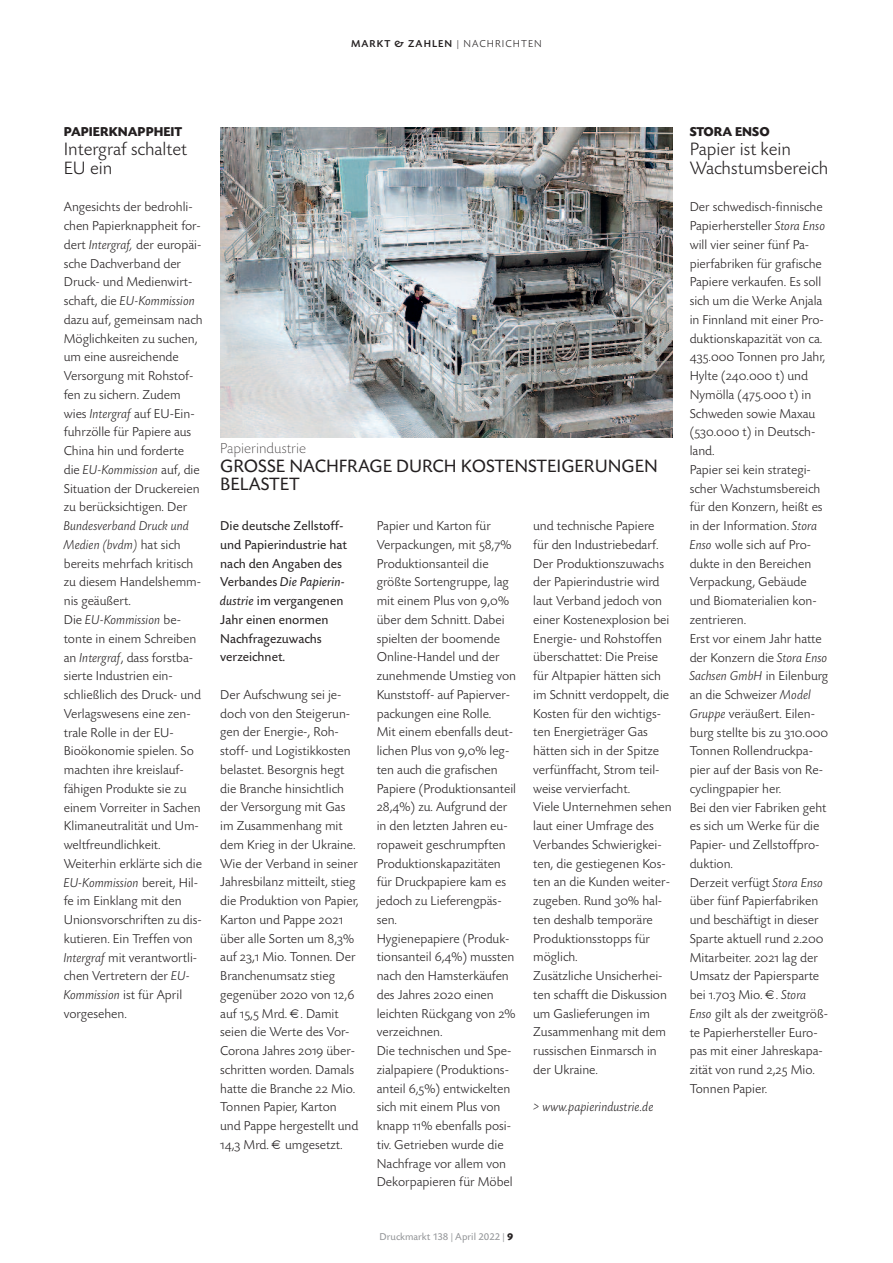
<style>
.page{position:relative;width:893px;height:1263px;background:#fff}
.page>*{position:absolute;margin:0;border:0;box-sizing:border-box;transform-origin:0 0}
.t1{font:300 18.75px/18.8px "Today SB";color:#231f20}
.t2{font:18.75px/18.8px "Today SB";color:#231f20}
.t3{font:300 expanded 15px "Today SB";color:#231f20}
.t4{font:300 13.5px/18.8px "Today SB";color:#231f20}
.t5{font:13.5px/18.8px "Today SB";color:#231f20}
.t6{font:700 13.5px "Today SB";color:#231f20}
.t7{font:italic 300 13.5px "Today SB";color:#231f20}
.t8{font:10.5px "Today SB";color:#939598}
.t9{font:500 10.5px "Today SB";letter-spacing:.1em;color:#231f20}
.s1{font-weight:300}
.s2{font-style:italic}
.s3{font-family:"Today SB Caps Lig";font-weight:400}
.s4{font-weight:700;color:#231f20}
</style>
<div class="page">
<img style="left:220px;top:128px;width:452px;height:309px">
<p class="t9" style="left:351px;top:37px;width:192px">MARKT &amp; ZAHLEN <span class="s1">| NACHRICHTEN</span></p>
<p class="t6" style="left:64px;top:124px;width:120px">PAPIERKNAPPHEIT</p>
<h1 class="t1" style="left:64px;top:139px;width:125px">Intergraf schaltet<br>EU ein</h1>
<p class="t4" style="left:64px;top:197px;width:140px">Angesichts der bedrohli&shy;chen Papierknappheit for&shy;dert <span class="s2">Intergraf,</span> der europäi&shy;sche Dachverband der<br>Druck- und Medienwirt&shy;schaft, die <span class="s2">EU-Kommission </span>dazu auf, gemeinsam nach<br>Möglichkeiten zu suchen, um eine ausreichende<br>Versorgung mit Rohstof&shy;fen zu sichern. Zudem wies <span class="s2">Intergraf</span> auf EU-Ein&shy;fuhrzölle für Papiere aus<br>China hin und forderte die <span class="s2">EU-Kommission</span> auf, die<br>Situation der Druckereien zu berücksichtigen. Der</p>
<p class="t4" style="left:64px;top:516px;width:140px"><span class="s2">Bundesverband Druck und<br>Medien (bvdm)</span> hat sich bereits mehrfach kritisch zu diesem Handelshemm&shy;nis geäußert.<br>Die <span class="s2">EU-Kommission</span> be&shy;tonte in einem Schreiben an <span class="s2">Intergraf</span>, dass forstba&shy;sierte Industrien ein&shy;schließlich des Druck- und<br>Verlagswesens eine zen&shy;trale Rolle in der EU-<br>Bioökonomie spielen. So machten ihre kreislauf&shy;fähigen Produkte sie zu einem Vorreiter in Sachen<br>Klimaneutralität und Um&shy;weltfreundlichkeit.<br>Weiterhin erklärte sich die<br><span class="s2">EU-Kommission</span> bereit, Hil&shy;fe im Einklang mit den<br>Unionsvorschriften zu dis&shy;kutieren. Ein Treffen von<br><span class="s2">Intergraf</span> mit verantwortli&shy;chen Vertretern der <span class="s2">EU-<br>Kommission</span> ist für April vorgesehen.</p>
<p class="t3" style="left:220px;top:439px;width:87px">Papierindustrie</p>
<h1 class="t2" style="left:220px;top:456px;width:439px">GROSSE NACHFRAGE DURCH KOSTENSTEIGERUNGEN<br>BELASTET</h1>
<p class="t5" style="left:220px;top:516px;width:128px">Die deutsche Zellstoff&shy;und Papierindustrie hat nach den Angaben des<br>Verbandes <span class="s2">Die Papierin&shy;dustrie</span> im vergangenen<br>Jahr einen enormen<br>Nachfragezuwachs verzeichnet.</p>
<p class="t4" style="left:220px;top:685px;width:140px">Der Aufschwung sei je&shy;doch von den Steigerun&shy;gen der Energie-, Roh&shy;stoff- und Logistikkosten belastet. Besorgnis hegt die Branche hinsichtlich der Versorgung mit Gas im Zusammenhang mit dem Krieg in der Ukraine.<br>Wie der Verband in seiner<br>Jahresbilanz mitteilt, stieg die Produktion von Papier,<br>Karton und Pappe <span class="s3">2021 </span>über alle Sorten um <span class="s3">8,3</span>% auf <span class="s3">23,1</span> Mio. Tonnen. Der<br>Branchenumsatz stieg gegenüber <span class="s3">2020</span> von <span class="s3">12,6 </span>auf <span class="s3">15,5</span> Mrd. . Damit seien die Werte des Vor-<br>Corona Jahres <span class="s3">2019</span> über&shy;schritten worden. Damals hatte die Branche <span class="s3">22</span> Mio.<br>Tonnen Papier, Karton und Pappe hergestellt und<br><span class="s3">14,3</span> Mrd. umgesetzt.</p>
<p class="t4" style="left:377px;top:516px;width:141px">Papier und Karton für<br>Verpackungen, mit <span class="s3">58,7%<br></span>Produktionsanteil die größte Sortengruppe, lag mit einem Plus von <span class="s3">9,0% </span>über dem Schnitt. Dabei spielten der boomende<br>Online-Handel und der zunehmende Umstieg von<br>Kunststoff- auf Papierver&shy;packungen eine Rolle.<br>Mit einem ebenfalls deut&shy;lichen Plus von <span class="s3">9,0%</span> leg&shy;ten auch die grafischen<br>Papiere (Produktionsanteil<br><span class="s3">28,4%</span>) zu. Aufgrund der in den letzten Jahren eu&shy;ropaweit geschrumpften<br>Produktionskapazitäten für Druckpapiere kam es jedoch zu Lieferengpäs&shy;sen.<br>Hygienepapiere (Produk&shy;tionsanteil <span class="s3">6,4%</span>) mussten nach den Hamsterkäufen des Jahres <span class="s3">2020</span> einen leichten Rückgang von <span class="s3">2</span>% verzeichnen.<br>Die technischen und Spe&shy;zialpapiere (Produktions&shy;anteil <span class="s3">6,5</span>%) entwickelten sich mit einem Plus von knapp <span class="s3">11</span>% ebenfalls posi&shy;tiv. Getrieben wurde die<br>Nachfrage vor allem von<br>Dekorpapieren für Möbel</p>
<p class="t4" style="left:533px;top:516px;width:140px">und technische Papiere für den Industriebedarf.<br>Der Produktionszuwachs der Papierindustrie wird laut Verband jedoch von einer Kostenexplosion bei<br>Energie- und Rohstoffen überschattet: Die Preise für Altpapier hätten sich im Schnitt verdoppelt, die<br>Kosten für den wichtigs&shy;ten Energieträger Gas hätten sich in der Spitze verfünffacht, Strom teil&shy;weise vervierfacht.<br>Viele Unternehmen sehen laut einer Umfrage des<br>Verbandes Schwierigkei&shy;ten, die gestiegenen Kos&shy;ten an die Kunden weiter&shy;zugeben. Rund <span class="s3">30%</span> hal&shy;ten deshalb temporäre<br>Produktionsstopps für möglich.<br>Zusätzliche Unsicherhei&shy;ten schafft die Diskussion um Gaslieferungen im<br>Zusammenhang mit dem russischen Einmarsch in der Ukraine.</p>
<p class="t7" style="left:533px;top:1099px;width:122px">&gt; www.papierindustrie.de</p>
<p class="t8" style="left:380px;top:1230px;width:135px">Druckmarkt 138 | April 2022 | <span class="s4">9</span></p>
<p class="t6" style="left:690px;top:124px;width:82px">STORA ENSO</p>
<h1 class="t1" style="left:690px;top:139px;width:140px">Papier ist kein<br>Wachstumsbereich</h1>
<p class="t4" style="left:690px;top:197px;width:140px">Der schwedisch-finnische<br>Papierhersteller <span class="s2">Stora Enso </span>will vier seiner fünf Pa&shy;pierfabriken für grafische<br>Papiere verkaufen. Es soll sich um die Werke Anjala in Finnland mit einer Pro&shy;duktionskapazität von ca.<br><span class="s3">435.000</span> Tonnen pro Jahr,<br>Hylte (<span class="s3">240.000</span> t) und<br>Nymölla (<span class="s3">475.000</span> t) in<br>Schweden sowie Maxau (<span class="s3">530.000</span> t) in Deutsch&shy;land.<br>Papier sei kein strategi&shy;scher Wachstumsbereich für den Konzern, heißt es in der Information. <span class="s2">Stora<br>Enso</span> wolle sich auf Pro&shy;dukte in den Bereichen<br>Verpackung, Gebäude und Biomaterialien kon&shy;zentrieren.<br>Erst vor einem Jahr hatte der Konzern die <span class="s2">Stora Enso<br>Sachsen GmbH</span> in Eilenburg an die Schweizer <span class="s2">Model<br>Gruppe</span> veräußert. Eilen&shy;burg stellte bis zu <span class="s3">310.000<br></span>Tonnen Rollendruckpa&shy;pier auf der Basis von Re&shy;cyclingpapier her.<br>Bei den vier Fabriken geht es sich um Werke für die<br>Papier- und Zellstoffpro&shy;duktion.<br>Derzeit verfügt <span class="s2">Stora Enso </span>über fünf Papierfabriken und beschäftigt in dieser<br>Sparte aktuell rund <span class="s3">2.200<br></span>Mitarbeiter. <span class="s3">2021</span> lag der<br>Umsatz der Papiersparte bei <span class="s3">1.703</span> Mio. . <span class="s2">Stora<br>Enso</span> gilt als der zweitgröß&shy;te Papierhersteller Euro&shy;pas mit einer Jahreskapa&shy;zität von rund <span class="s3">2,25</span> Mio.<br>Tonnen Papier.</p>
</div>
